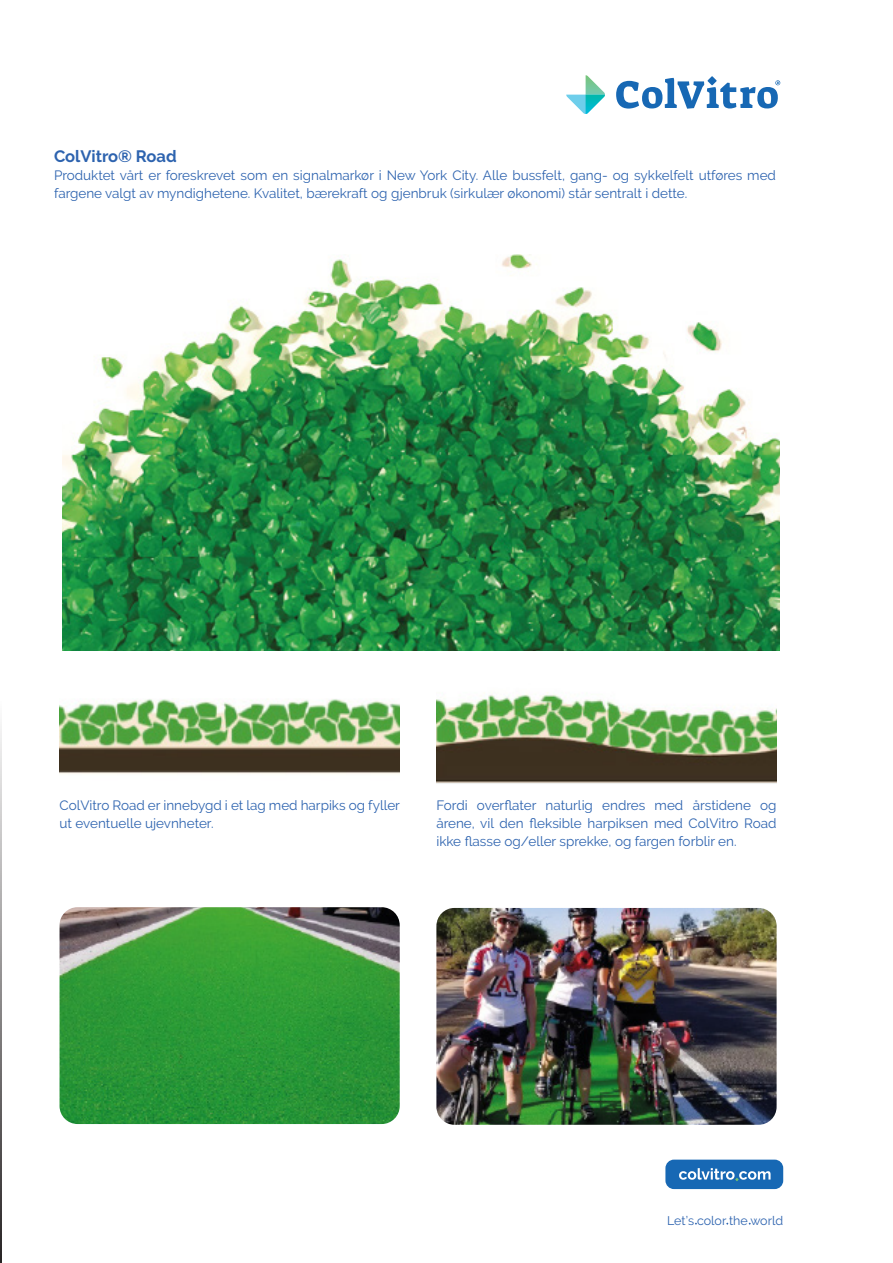
<style>
.page{position:relative;width:893px;height:1263px;background:#fff}
.page>*{position:absolute;margin:0;border:0;box-sizing:border-box;transform-origin:0 0}
.t1{font:700 16.5px "Raleway";color:#2d63af}
.t2{font:13.5px/18px "Raleway";color:#2d63af}
.t3{font:12.45px "Raleway";color:#2d63af}
</style>
<div class="page">
<hr style="left:0;top:701px;width:2px;height:562px;background:#231f20">
<div style="left:665px;top:1159px;width:118px;height:30px;background:#1768b4;border-radius:9px"></div>
<svg style="left:679px;top:1168px;width:92px;height:13px"></svg>
<svg style="left:566px;top:75px;width:39px;height:39px"></svg>
<svg style="left:616px;top:76px;width:164px;height:33px"></svg>
<img style="left:62px;top:254px;width:717px;height:397px">
<img style="left:60px;top:699px;width:340px;height:75px">
<img style="left:436px;top:692px;width:341px;height:92px">
<img style="left:60px;top:907px;width:340px;height:217px">
<img style="left:436px;top:908px;width:341px;height:217px">
<p class="t1" style="left:54px;top:147px;width:124px">ColVitro® Road</p>
<p class="t2" style="left:54px;top:166px;width:723px">Produktet vårt er foreskrevet som en signalmarkør i New York City. Alle bussfelt, gang- og sykkelfelt utføres med fargene valgt av myndighetene. Kvalitet, bærekraft og gjenbruk (sirkulær økonomi) står sentralt i dette.</p>
<p class="t2" style="left:60px;top:796px;width:342px">ColVitro Road er innebygd i et lag med harpiks og fyller ut eventuelle ujevnheter.</p>
<p class="t2" style="left:436px;top:796px;width:342px;text-align:justify">Fordi overflater naturlig endres med årstidene og årene, vil den fleksible harpiksen med ColVitro Road ikke flasse og/eller sprekke, og fargen forblir en.</p>
<p class="t3" style="left:667px;top:1213px;width:117px">Let’s color the world</p>
</div>
